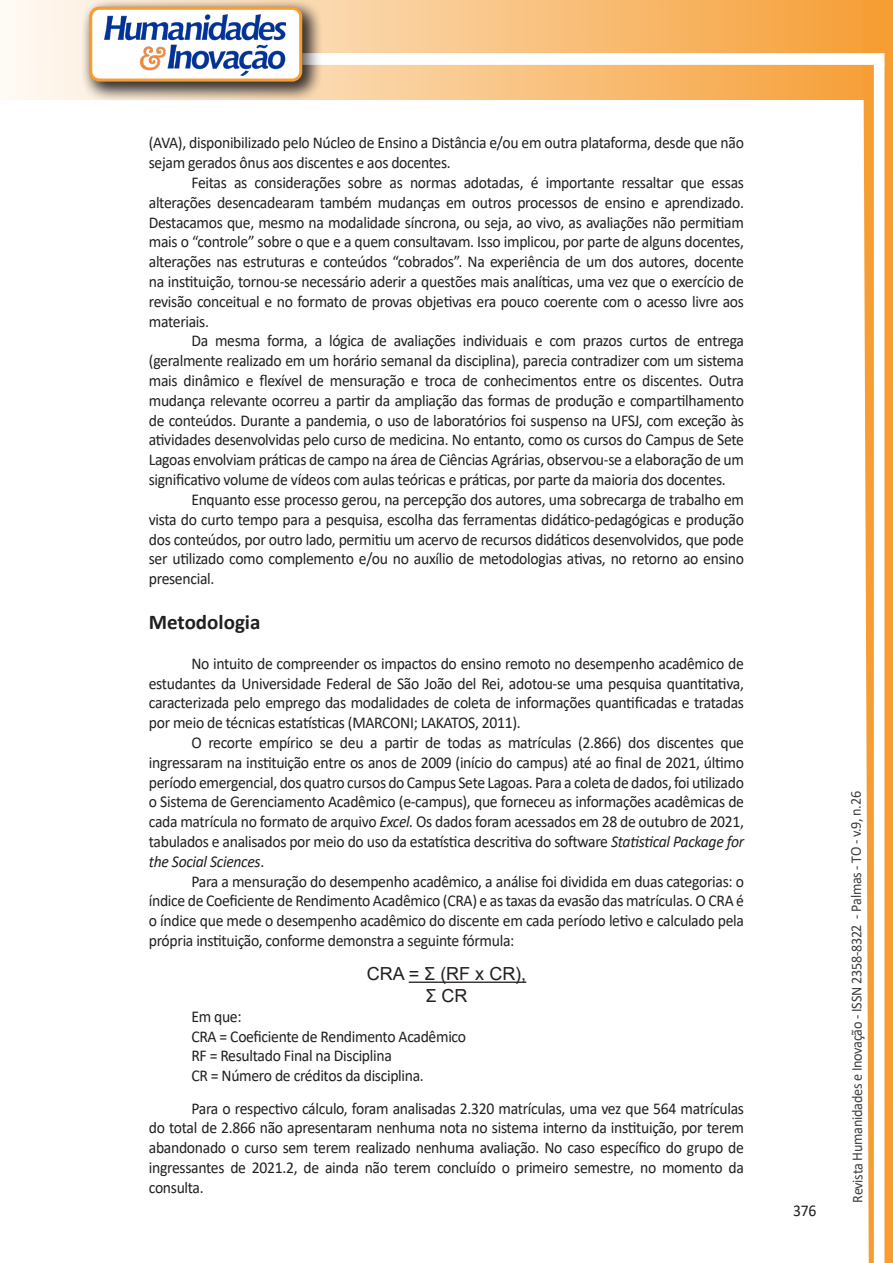
<style>
.page{position:relative;width:893px;height:1263px;background:#fff}
.page>*{position:absolute;margin:0;border:0;box-sizing:border-box;transform-origin:0 0}
.Titulo_2{font:700 21px "Calibri";color:#231f20}
.t1{font:18px "Arial";color:#231f20}
.texto{font:16.5px/19.8px "Calibri";letter-spacing:-.02em;color:#231f20;text-align:justify;scale:.95 1}
.t2{font:15px "Calibri";letter-spacing:-.025em;color:#3e3e3f;scale:.95 1}
.s1{font-style:italic}
</style>
<div class="page">
<svg style="left:5px;top:0;width:858px;height:100px;background:#f9c484"></svg>
<div style="left:302px;top:53px;width:582px;height:12px;background:#fff;border:2px solid #fff"></div>
<svg style="left:863px;top:0;width:30px;height:1263px"></svg>
<div style="left:81px;top:0;width:241px;height:102px;background:#231f20;opacity:.75"></div>
<svg style="left:91px;top:8px;width:210px;height:72px"></svg>
<div style="left:89px;top:7px;width:213px;height:75px;border:3px solid #f69e34;border-radius:9px"></div>
<hr style="left:409px;top:981px;width:117px;height:2px;background:#231f20">
<p class="texto" style="left:149px;top:133px;width:628px">(AVA), disponibilizado pelo Núcleo de Ensino a Distância e/ou em outra plataforma, desde que não sejam gerados ônus aos discentes e aos docentes.</p>
<p class="texto" style="left:149px;top:172px;width:628px;text-indent:43px">Feitas as considerações sobre as normas adotadas, é importante ressaltar que essas alterações desencadearam também mudanças em outros processos de ensino e aprendizado.<br>Destacamos que, mesmo na modalidade síncrona, ou seja, ao vivo, as avaliações não permitiam mais o “controle” sobre o que e a quem consultavam. Isso implicou, por parte de alguns docentes, alterações nas estruturas e conteúdos “cobrados”. Na experiência de um dos autores, docente na instituição, tornou-se necessário aderir a questões mais analíticas, uma vez que o exercício de revisão conceitual e no formato de provas objetivas era pouco coerente com o acesso livre aos materiais.</p>
<p class="texto" style="left:149px;top:331px;width:628px;text-indent:43px">Da mesma forma, a lógica de avaliações individuais e com prazos curtos de entrega (geralmente realizado em um horário semanal da disciplina), parecia contradizer com um sistema mais dinâmico e flexível de mensuração e troca de conhecimentos entre os discentes. Outra mudança relevante ocorreu a partir da ampliação das formas de produção e compartilhamento de conteúdos. Durante a pandemia, o uso de laboratórios foi suspenso na UFSJ, com exceção às atividades desenvolvidas pelo curso de medicina. No entanto, como os cursos do Campus de Sete Lagoas envolviam práticas de campo na área de Ciências Agrárias, observou-se a elaboração de um significativo volume de vídeos com aulas teóricas e práticas, por parte da maioria dos docentes.</p>
<p class="texto" style="left:149px;top:489px;width:628px;text-indent:43px">Enquanto esse processo gerou, na percepção dos autores, uma sobrecarga de trabalho em vista do curto tempo para a pesquisa, escolha das ferramentas didático-pedagógicas e produção dos conteúdos, por outro lado, permitiu um acervo de recursos didáticos desenvolvidos, que pode ser utilizado como complemento e/ou no auxílio de metodologias ativas, no retorno ao ensino presencial.</p>
<p class="Titulo_2" style="left:149px;top:607px;width:113px">Metodologia</p>
<p class="texto" style="left:149px;top:653px;width:628px;text-indent:43px">No intuito de compreender os impactos do ensino remoto no desempenho acadêmico de estudantes da Universidade Federal de São João del Rei, adotou-se uma pesquisa quantitativa, caracterizada pelo emprego das modalidades de coleta de informações quantificadas e tratadas por meio de técnicas estatísticas (MARCONI; LAKATOS, 2011).</p>
<p class="texto" style="left:149px;top:732px;width:628px;text-indent:43px">O recorte empírico se deu a partir de todas as matrículas (2.866) dos discentes que ingressaram na instituição entre os anos de 2009 (início do campus) até ao final de 2021, último período emergencial, dos quatro cursos do Campus Sete Lagoas. Para a coleta de dados, foi utilizado o Sistema de Gerenciamento Acadêmico (e-campus), que forneceu as informações acadêmicas de cada matrícula no formato de arquivo <span class="s1">Excel.</span> Os dados foram acessados em 28 de outubro de 2021, tabulados e analisados por meio do uso da estatística descritiva do software <span class="s1">Statistical Package for the Social Sciences</span>.</p>
<p class="texto" style="left:149px;top:871px;width:628px;text-indent:43px">Para a mensuração do desempenho acadêmico, a análise foi dividida em duas categorias: o índice de Coeficiente de Rendimento Acadêmico (CRA) e as taxas da evasão das matrículas. O CRA é o índice que mede o desempenho acadêmico do discente em cada período letivo e calculado pela própria instituição, conforme demonstra a seguinte fórmula:</p>
<p class="t1" style="left:367px;top:961px;width:161px">CRA = Σ (RF x CR),</p>
<p class="t1" style="left:425px;top:983px;width:44px">Σ CR</p>
<p class="texto" style="left:191px;top:1006px;width:54px">Em que:</p>
<p class="texto" style="left:191px;top:1026px;width:291px">CRA = Coeficiente de Rendimento Acadêmico</p>
<p class="texto" style="left:191px;top:1045px;width:213px">RF = Resultado Final na Disciplina</p>
<p class="texto" style="left:191px;top:1065px;width:246px">CR = Número de créditos da disciplina.</p>
<p class="texto" style="left:149px;top:1098px;width:628px;text-indent:43px">Para o respectivo cálculo, foram analisadas 2.320 matrículas, uma vez que 564 matrículas do total de 2.866 não apresentaram nenhuma nota no sistema interno da instituição, por terem abandonado o curso sem terem realizado nenhuma avaliação. No caso específico do grupo de ingressantes de 2021.2, de ainda não terem concluído o primeiro semestre, no momento da consulta.</p>
<p class="texto" style="left:793px;top:1200px;width:26px">376</p>
<p class="t2" style="left:846px;top:1203px;width:435px;rotate:-90deg">Revista Humanidades e Inovação - ISSN 2358-8322 - Palmas - TO - v.9, n.26</p>
</div>
